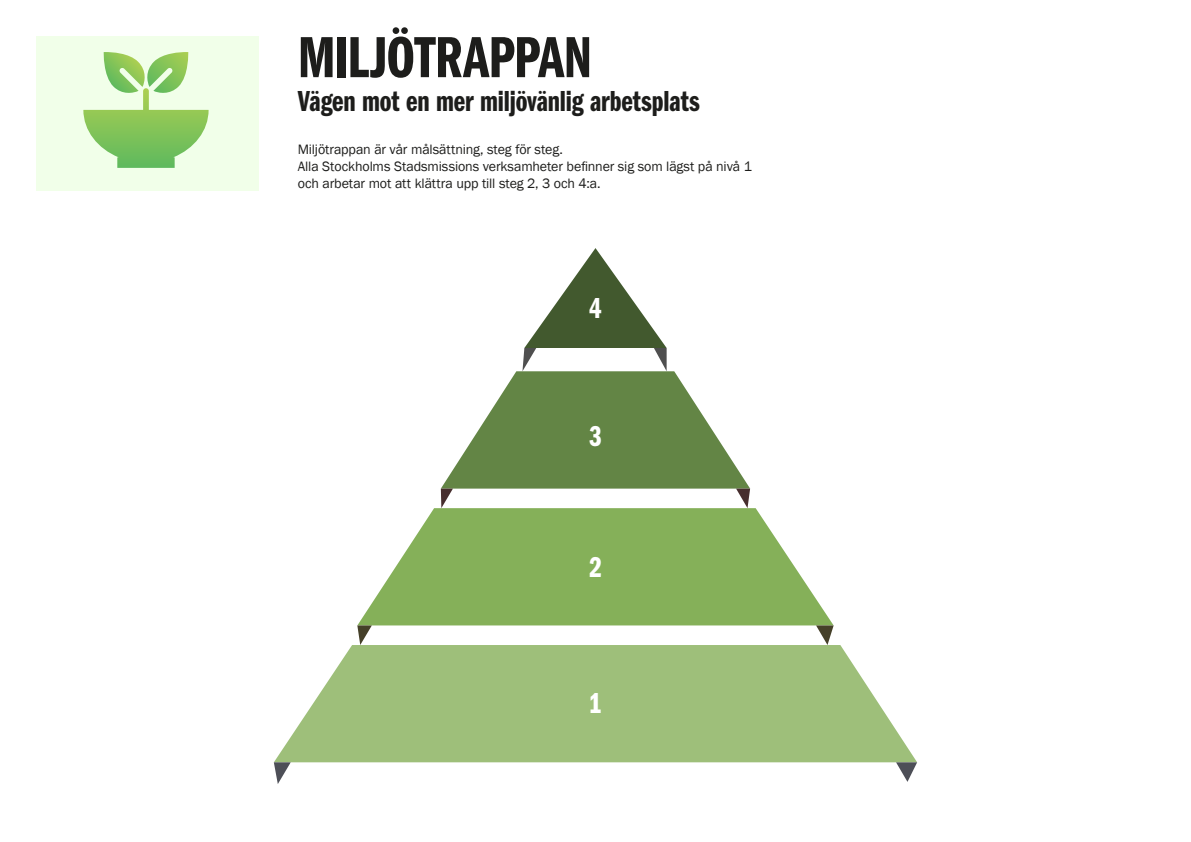
<style>
.page{position:relative;width:1191px;height:842px;background:#fff}
.page>*{position:absolute;margin:0;border:0;box-sizing:border-box;transform-origin:0 0}
.t1{font:60px "ITC Franklin Gothic Std Dm Cp";letter-spacing:-.015em;color:#1d1d1b}
.t2{font:30px "ITC Franklin Gothic Std Dm Cp";letter-spacing:-.005em;color:#1d1d1b}
.t3{font:29.7px "ITC Franklin Gothic Std Dm Cp";color:#fff}
.t4{font:14px/16.8px "Franklin Gothic";letter-spacing:-.01em;color:#1d1d1b}
</style>
<div class="page">
<svg style="left:357px;top:508px;width:476px;height:117px;fill:#85b059"></svg>
<svg style="left:274px;top:645px;width:643px;height:117px;background:#a9c68a"></svg>
<svg style="left:274px;top:762px;width:17px;height:22px"></svg>
<svg style="left:896px;top:762px;width:21px;height:20px"></svg>
<svg style="left:357px;top:625px;width:15px;height:20px"></svg>
<svg style="left:816px;top:625px;width:17px;height:20px"></svg>
<svg style="left:441px;top:248px;width:309px;height:260px"></svg>
<div style="left:36px;top:36px;width:222px;height:155px;background:#f1ffe9"></div>
<svg style="left:83px;top:52px;width:126px;height:116px"></svg>
<p class="t1" style="left:298px;top:24px;width:296px">MILJÖTRAPPAN</p>
<p class="t2" style="left:298px;top:85px;width:403px">Vägen mot en mer miljövänlig arbetsplats</p>
<p class="t4" style="left:298px;top:141px;width:456px">Miljötrappan är vår målsättning, steg för steg.<br>Alla Stockholms Stadsmissions verksamheter befinner sig som lägst på nivå 1 och arbetar mot att klättra upp till steg 2, 3 och 4:a.</p>
<p class="t3" style="left:589px;top:292px;width:14px">4</p>
<p class="t3" style="left:589px;top:420px;width:14px">3</p>
<p class="t3" style="left:589px;top:551px;width:14px">2</p>
<p class="t3" style="left:589px;top:687px;width:14px">1</p>
</div>
